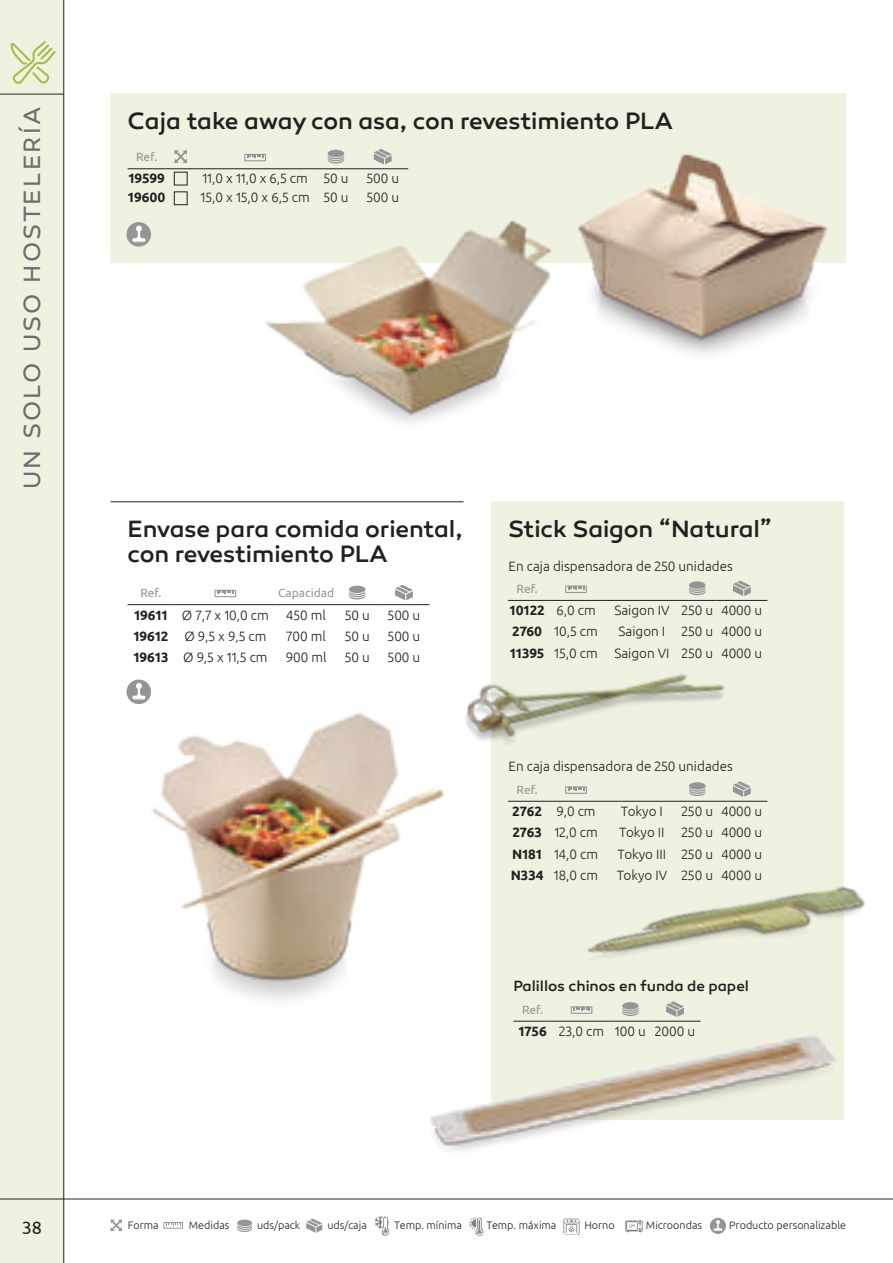
<style>
.page{position:relative;width:893px;height:1263px;background:#fff}
.page>*{position:absolute;margin:0;border:0;box-sizing:border-box;transform-origin:0 0}
.t1{font:500 24px/25.5px "Canaro";letter-spacing:-.005em;color:#231f20}
.t2{font:24px "Canaro";letter-spacing:.09em;color:#6c6d70}
.t3{font:18px "Ubuntu";color:#231f20}
.t4{font:500 15px "Canaro";color:#231f20}
.t5{font:300 13.5px/21.3px "Ubuntu";color:#231f20;text-align:right}
.t6{font:700 13.5px "Ubuntu";color:#231f20}
.t7{font:12px "Ubuntu";color:#939598}
.t8{font:300 10.8px "Ubuntu";color:#231f20}
.s1{font-weight:700}
.s2{font-weight:300}
</style>
<div class="page">
<div style="left:111px;top:94px;width:735px;height:169px;background:#eff2e0"></div>
<svg style="left:126px;top:222px;width:25px;height:25px"></svg>
<svg style="left:132px;top:225px;width:13px;height:17px"></svg>
<img style="left:550px;top:93px;width:296px;height:262px">
<img style="left:249px;top:157px;width:319px;height:266px">
<div style="left:491px;top:502px;width:353px;height:618px;background:#eff2e0"></div>
<hr style="left:508px;top:600px;width:38px;height:1px;background:#231f20">
<hr style="left:546px;top:600px;width:60px;height:1px;background:#231f20">
<hr style="left:606px;top:600px;width:72px;height:1px;background:#231f20">
<hr style="left:716px;top:600px;width:51px;height:1px;background:#231f20">
<hr style="left:678px;top:600px;width:38px;height:1px;background:#231f20">
<svg style="left:565px;top:585px;width:22px;height:8px"></svg>
<div style="left:689px;top:581px;width:16px;height:8px;background:#939598;border-radius:50%"></div>
<svg style="left:689px;top:586px;width:16px;height:9px"></svg>
<svg style="left:733px;top:580px;width:18px;height:16px"></svg>
<hr style="left:128px;top:604px;width:46px;height:1px;background:#231f20">
<hr style="left:174px;top:604px;width:102px;height:1px;background:#231f20">
<hr style="left:276px;top:604px;width:60px;height:1px;background:#231f20">
<hr style="left:336px;top:604px;width:42px;height:1px;background:#231f20">
<hr style="left:378px;top:604px;width:51px;height:1px;background:#231f20">
<svg style="left:215px;top:590px;width:21px;height:7px"></svg>
<div style="left:349px;top:586px;width:16px;height:7px;background:#939598;border-radius:50%"></div>
<svg style="left:349px;top:591px;width:16px;height:8px"></svg>
<svg style="left:395px;top:585px;width:18px;height:15px"></svg>
<div style="left:126px;top:679px;width:25px;height:25px;background:#939598;border-radius:50%"></div>
<svg style="left:132px;top:683px;width:13px;height:17px"></svg>
<img style="left:132px;top:702px;width:313px;height:298px">
<hr style="left:111px;top:501px;width:352px;height:1px;background:#231f20">
<img style="left:443px;top:674px;width:282px;height:121px">
<img style="left:549px;top:742px;width:317px;height:216px">
<img style="left:395px;top:999px;width:441px;height:152px">
<svg style="left:111px;top:1219px;width:11px;height:12px"></svg>
<svg style="left:163px;top:1222px;width:20px;height:7px"></svg>
<svg style="left:306px;top:1218px;width:16px;height:15px"></svg>
<img style="left:563px;top:1218px;width:17px;height:17px">
<div style="left:237px;top:1219px;width:15px;height:7px;background:#939598;border-radius:50%"></div>
<svg style="left:237px;top:1224px;width:15px;height:8px"></svg>
<img style="left:375px;top:1216px;width:15px;height:20px">
<img style="left:469px;top:1217px;width:15px;height:19px">
<img style="left:625px;top:1220px;width:18px;height:12px">
<div style="left:710px;top:1218px;width:16px;height:16px;background:#939598;border-radius:50%"></div>
<svg style="left:714px;top:1220px;width:8px;height:11px"></svg>
<hr style="left:128px;top:169px;width:38px;height:1px;background:#231f20">
<hr style="left:166px;top:169px;width:30px;height:1px;background:#231f20">
<hr style="left:196px;top:169px;width:119px;height:1px;background:#231f20">
<hr style="left:315px;top:169px;width:42px;height:1px;background:#231f20">
<hr style="left:357px;top:169px;width:51px;height:1px;background:#231f20">
<svg style="left:174px;top:150px;width:13px;height:13px"></svg>
<svg style="left:244px;top:154px;width:22px;height:7px"></svg>
<div style="left:328px;top:150px;width:16px;height:7px;background:#939598;border-radius:50%"></div>
<svg style="left:328px;top:155px;width:16px;height:9px"></svg>
<svg style="left:374px;top:149px;width:18px;height:16px"></svg>
<div style="left:174px;top:172px;width:14px;height:13px;border:1px solid #231f20"></div>
<div style="left:174px;top:191px;width:14px;height:14px;border:1px solid #231f20"></div>
<hr style="left:508px;top:801px;width:38px;height:1px;background:#231f20">
<hr style="left:546px;top:801px;width:60px;height:1px;background:#231f20">
<hr style="left:606px;top:801px;width:72px;height:1px;background:#231f20">
<hr style="left:716px;top:801px;width:51px;height:1px;background:#231f20">
<hr style="left:678px;top:801px;width:38px;height:1px;background:#231f20">
<svg style="left:565px;top:786px;width:22px;height:8px"></svg>
<div style="left:689px;top:782px;width:16px;height:8px;background:#939598;border-radius:50%"></div>
<svg style="left:689px;top:787px;width:16px;height:9px"></svg>
<svg style="left:733px;top:781px;width:18px;height:16px"></svg>
<hr style="left:513px;top:1021px;width:39px;height:1px;background:#231f20">
<hr style="left:552px;top:1021px;width:59px;height:1px;background:#231f20">
<hr style="left:649px;top:1021px;width:52px;height:1px;background:#231f20">
<hr style="left:611px;top:1021px;width:38px;height:1px;background:#231f20">
<svg style="left:571px;top:1006px;width:21px;height:8px"></svg>
<div style="left:622px;top:1002px;width:17px;height:7px;background:#939598;border-radius:50%"></div>
<svg style="left:622px;top:1007px;width:17px;height:9px"></svg>
<svg style="left:666px;top:1001px;width:18px;height:16px"></svg>
<div style="left:0;top:0;width:64px;height:1263px;background:#eff2e0"></div>
<hr style="left:0;top:94px;width:64px;height:1px;background:#231f20">
<hr style="left:0;top:1199px;width:893px;height:1px;background:#231f20">
<hr style="left:64px;top:0;width:1px;height:1263px;background:#231f20">
<svg style="left:11px;top:41px;width:45px;height:43px"></svg>
<h1 class="t2" style="left:18px;top:489px;width:384px;rotate:-90deg">UN SOLO USO HOSTELERÍA</h1>
<h2 class="t3" style="left:22px;top:1217px;width:22px">38</h2>
<h1 class="t1" style="left:128px;top:108px;width:547px">Caja take away con asa, con revestimiento PLA</h1>
<p class="t7" style="left:136px;top:150px;width:23px">Ref.</p>
<p class="t6" style="left:128px;top:170px;width:38px">19599</p>
<p class="t5" style="left:202px;top:167px;width:148px">11,0 x 11,0 x 6,5 cm 50 u</p>
<p class="t5" style="left:366px;top:167px;width:34px">500 u</p>
<p class="t6" style="left:128px;top:189px;width:39px">19600</p>
<p class="t5" style="left:201px;top:187px;width:149px">15,0 x 15,0 x 6,5 cm 50 u</p>
<p class="t5" style="left:366px;top:187px;width:34px">500 u</p>
<h1 class="t1" style="left:128px;top:516px;width:337px">Envase para comida oriental, con revestimiento PLA</h1>
<p class="t7" style="left:140px;top:586px;width:23px">Ref.</p>
<p class="t7" style="left:278px;top:586px;width:58px">Capacidad</p>
<p class="t5" style="left:134px;top:604px;width:136px"><span class="s1">19611</span> Ø 7,7 x 10,0 cm</p>
<p class="t5" style="left:286px;top:604px;width:41px">450 ml</p>
<p class="t5" style="left:345px;top:604px;width:27px">50 u</p>
<p class="t5" style="left:388px;top:604px;width:34px">500 u</p>
<p class="t5" style="left:133px;top:625px;width:134px"><span class="s1">19612</span> Ø 9,5 x 9,5 cm</p>
<p class="t5" style="left:286px;top:625px;width:41px">700 ml</p>
<p class="t5" style="left:345px;top:625px;width:27px">50 u</p>
<p class="t5" style="left:388px;top:625px;width:34px">500 u</p>
<p class="t5" style="left:133px;top:646px;width:136px"><span class="s1">19613</span> Ø 9,5 x 11,5 cm</p>
<p class="t5" style="left:286px;top:646px;width:42px">900 ml</p>
<p class="t5" style="left:345px;top:646px;width:27px">50 u</p>
<p class="t5" style="left:388px;top:646px;width:34px">500 u</p>
<h1 class="t1" style="left:508px;top:516px;width:265px">Stick Saigon “Natural”</h1>
<p class="t5" style="left:509px;top:555px;width:226px">En caja dispensadora de 250 unidades</p>
<p class="t7" style="left:516px;top:581px;width:23px">Ref.</p>
<p class="t6" style="left:509px;top:602px;width:88px">10122 <span class="s2">6,0 cm</span></p>
<p class="t5" style="left:614px;top:599px;width:149px">Saigon IV 250 u 4000 u</p>
<p class="t5" style="left:512px;top:621px;width:87px"><span class="s1">2760</span> 10,5 cm</p>
<p class="t5" style="left:510px;top:621px;width:254px">Saigon I 250 u 4000 u<br><span class="s1">11395</span> 15,0 cm Saigon VI 250 u 4000 u</p>
<p class="t5" style="left:509px;top:755px;width:226px">En caja dispensadora de 250 unidades</p>
<p class="t7" style="left:516px;top:782px;width:23px">Ref.</p>
<p class="t5" style="left:512px;top:800px;width:85px"><span class="s1">2762</span> 9,0 cm</p>
<p class="t5" style="left:621px;top:800px;width:44px">Tokyo I</p>
<p class="t5" style="left:681px;top:800px;width:82px">250 u 4000 u</p>
<p class="t5" style="left:512px;top:821px;width:87px"><span class="s1">2763</span> 12,0 cm</p>
<p class="t5" style="left:619px;top:821px;width:145px">Tokyo II 250 u 4000 u</p>
<p class="t5" style="left:512px;top:843px;width:87px"><span class="s1">N181</span> 14,0 cm</p>
<p class="t5" style="left:618px;top:843px;width:146px">Tokyo III 250 u 4000 u</p>
<p class="t5" style="left:511px;top:864px;width:89px"><span class="s1">N334</span> 18,0 cm</p>
<p class="t5" style="left:617px;top:864px;width:147px">Tokyo IV 250 u 4000 u</p>
<p class="t4" style="left:513px;top:977px;width:237px">Palillos chinos en funda de papel</p>
<p class="t7" style="left:522px;top:1002px;width:23px">Ref.</p>
<p class="t5" style="left:518px;top:1020px;width:178px"><span class="s1">1756</span> 23,0 cm 100 u 2000 u</p>
<p class="t8" style="left:128px;top:1218px;width:32px">Forma</p>
<p class="t8" style="left:189px;top:1218px;width:42px">Medidas</p>
<p class="t8" style="left:257px;top:1218px;width:45px">uds/pack</p>
<p class="t8" style="left:327px;top:1218px;width:41px">uds/caja</p>
<p class="t8" style="left:394px;top:1218px;width:69px">Temp. mínima</p>
<p class="t8" style="left:487px;top:1218px;width:71px">Temp. máxima</p>
<p class="t8" style="left:584px;top:1218px;width:32px">Horno</p>
<p class="t8" style="left:646px;top:1219px;width:58px">Microondas</p>
<p class="t8" style="left:729px;top:1219px;width:118px">Producto personalizable</p>
</div>
